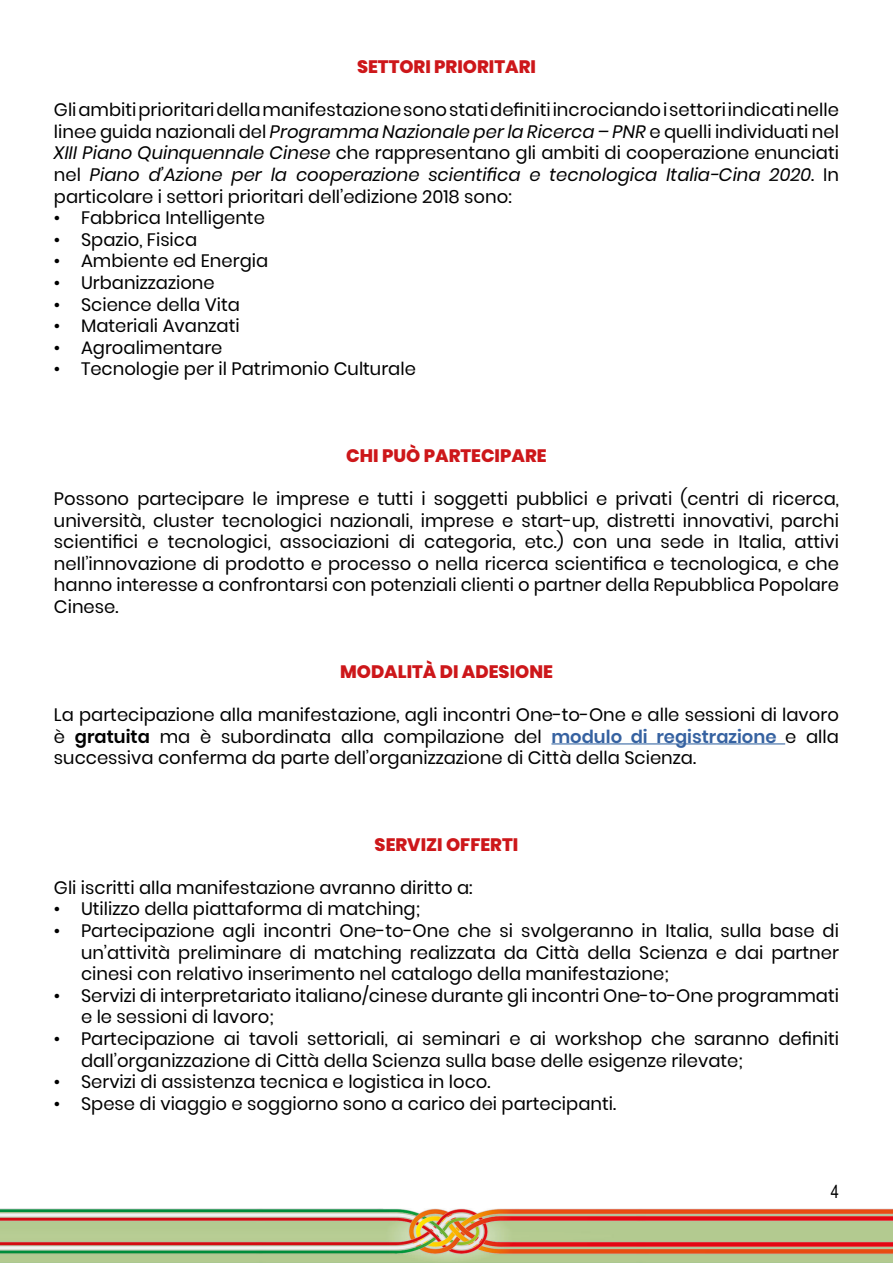
<style>
.page{position:relative;width:893px;height:1263px;background:#fff}
.page>*{position:absolute;margin:0;border:0;box-sizing:border-box;transform-origin:0 0}
.t1{font:18px/21.6px "Poppins";color:#000;text-align:justify}
.t2{font:800 18px "Poppins";color:#cd171a}
.t3{font:18px "Arial Narrow";color:#000}
.s1{font-style:italic}
.s2{font-weight:600}
.s3{font-weight:600;color:#3662a1}
</style>
<div class="page">
<img style="left:0;top:1209px;width:893px;height:54px">
<hr style="left:551px;top:743px;width:234px;height:1px;background:#275b9b">
<p class="t2" style="left:357px;top:56px;width:180px">SETTORI PRIORITARI</p>
<p class="t1" style="left:54px;top:99px;width:786px">Gli ambiti prioritari della manifestazione sono stati definiti incrociando i settori indicati nelle linee guida nazionali del <span class="s1">Programma Nazionale per la Ricerca – PNR</span> e quelli individuati nel <span class="s1">XIII Piano Quinquennale Cinese</span> che rappresentano gli ambiti di cooperazione enunciati nel <span class="s1">Piano d’Azione per la cooperazione scientifica e tecnologica Italia-Cina 2020</span>. In particolare i settori prioritari dell’edizione 2018 sono:</p>
<p class="t1" style="left:54px;top:207px;width:212px">• Fabbrica Intelligente</p>
<p class="t1" style="left:54px;top:229px;width:145px">• Spazio, Fisica</p>
<p class="t1" style="left:54px;top:250px;width:216px">• Ambiente ed Energia</p>
<p class="t1" style="left:54px;top:272px;width:162px">• Urbanizzazione</p>
<p class="t1" style="left:54px;top:293px;width:187px">• Science della Vita</p>
<p class="t1" style="left:54px;top:315px;width:187px">• Materiali Avanzati</p>
<p class="t1" style="left:54px;top:337px;width:170px">• Agroalimentare</p>
<p class="t1" style="left:54px;top:358px;width:363px">• Tecnologie per il Patrimonio Culturale</p>
<p class="t2" style="left:346px;top:445px;width:202px">CHI PUÒ PARTECIPARE</p>
<p class="t1" style="left:54px;top:488px;width:786px">Possono partecipare le imprese e tutti i soggetti pubblici e privati (centri di ricerca, università, cluster tecnologici nazionali, imprese e start-up, distretti innovativi, parchi scientifici e tecnologici, associazioni di categoria, etc.) con una sede in Italia, attivi nell’innovazione di prodotto e processo o nella ricerca scientifica e tecnologica, e che hanno interesse a confrontarsi con potenziali clienti o partner della Repubblica Popolare Cinese.</p>
<p class="t2" style="left:340px;top:661px;width:214px">MODALITÀ DI ADESIONE</p>
<p class="t1" style="left:54px;top:704px;width:786px">La partecipazione alla manifestazione, agli incontri One-to-One e alle sessioni di lavoro è <span class="s2">gratuita</span> ma è subordinata alla compilazione del <span class="s3">modulo di registrazione</span> e alla successiva conferma da parte dell’organizzazione di Città della Scienza.</p>
<p class="t2" style="left:375px;top:834px;width:145px">SERVIZI OFFERTI</p>
<p class="t1" style="left:54px;top:877px;width:420px">Gli iscritti alla manifestazione avranno diritto a:</p>
<p class="t1" style="left:54px;top:898px;width:368px">• Utilizzo della piattaforma di matching;</p>
<p class="t1" style="left:81px;top:920px;width:759px;text-indent:-27px">• Partecipazione agli incontri One-to-One che si svolgeranno in Italia, sulla base di un’attività preliminare di matching realizzata da Città della Scienza e dai partner cinesi con relativo inserimento nel catalogo della manifestazione;</p>
<p class="t1" style="left:81px;top:985px;width:759px;text-indent:-27px">• Servizi di interpretariato italiano/cinese durante gli incontri One-to-One programmati e le sessioni di lavoro;</p>
<p class="t1" style="left:81px;top:1028px;width:759px;text-indent:-27px">• Partecipazione ai tavoli settoriali, ai seminari e ai workshop che saranno definiti dall’organizzazione di Città della Scienza sulla base delle esigenze rilevate;</p>
<p class="t1" style="left:54px;top:1071px;width:438px">• Servizi di assistenza tecnica e logistica in loco.</p>
<p class="t1" style="left:54px;top:1093px;width:564px">• Spese di viaggio e soggiorno sono a carico dei partecipanti.</p>
<p class="t3" style="left:831px;top:1178px;width:10px">4</p>
</div>
